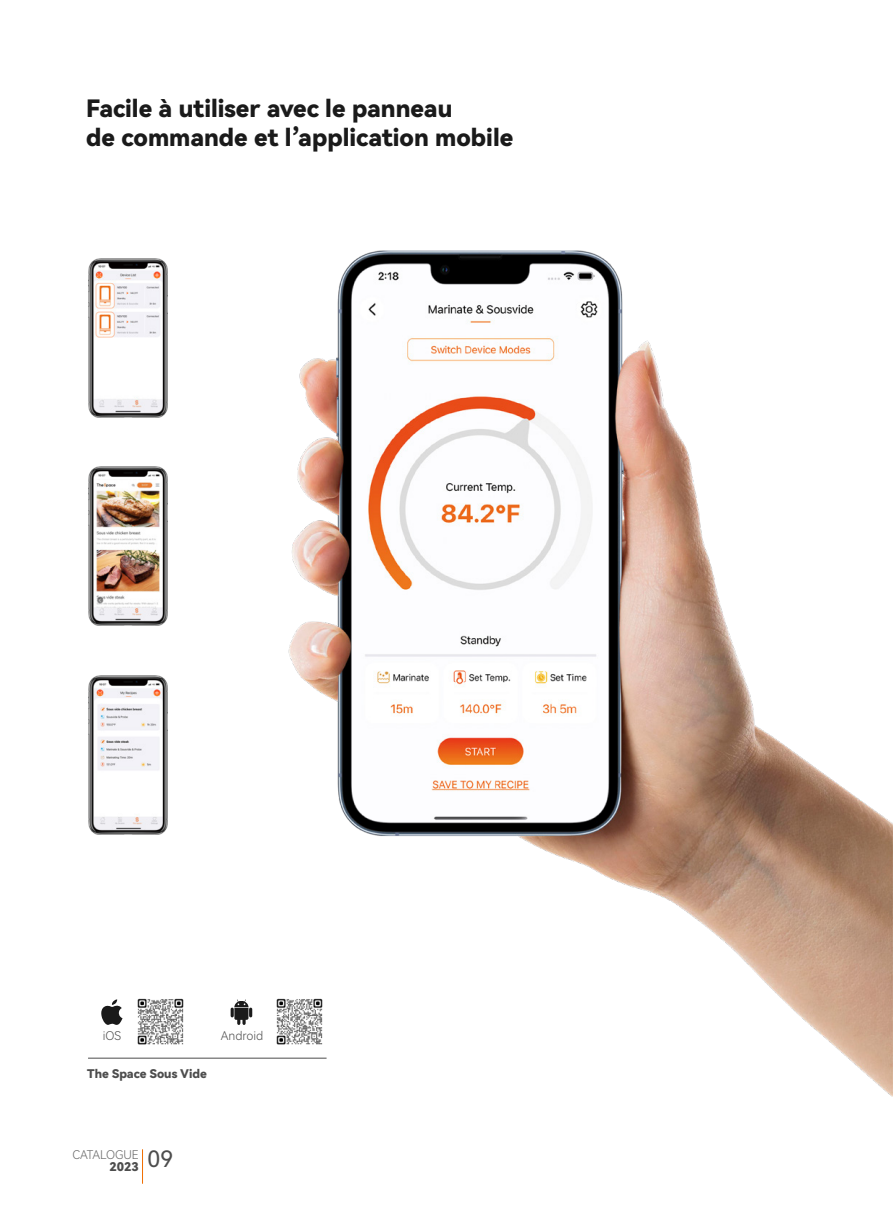
<style>
.page{position:relative;width:893px;height:1212px;background:#fff}
.page>*{position:absolute;margin:0;border:0;box-sizing:border-box;transform-origin:0 0}
.t1{font:24px/28.8px "Harmony OS Sans Black";color:#1a1a1a}
.t2{font:22.5px "Harmony OS Sans";color:#4d4d4d}
.t3{font:12px "Harmony OS Sans Black";color:#4d4d4d}
.t4{font:12px "Harmony OS Sans Light";color:#4d4d4d}
.t5{font:12px "Harmony OS Sans Light";color:#666}
</style>
<div class="page">
<img style="left:105px;top:251px;width:787px;height:845px">
<hr style="left:142px;top:1149px;width:1px;height:35px;background:#f06e00">
<img style="left:89px;top:258px;width:79px;height:159px">
<img style="left:89px;top:467px;width:79px;height:158px">
<img style="left:89px;top:675px;width:79px;height:159px">
<hr style="left:88px;top:1058px;width:239px;height:1px;background:#4d4d4d">
<svg style="left:101px;top:999px;width:22px;height:26px"></svg>
<svg style="left:231px;top:999px;width:21px;height:26px"></svg>
<img style="left:133px;top:995px;width:54px;height:54px">
<img style="left:273px;top:995px;width:54px;height:54px">
<p class="t1" style="left:86px;top:93px;width:429px">Facile à utiliser avec le panneau<br>de commande et l’application mobile</p>
<p class="t4" style="left:103px;top:1027px;width:20px">iOS</p>
<p class="t4" style="left:221px;top:1027px;width:44px">Android</p>
<p class="t3" style="left:87px;top:1065px;width:121px">The Space Sous Vide</p>
<p class="t5" style="left:72px;top:1146px;width:68px">CATALOGUE</p>
<p class="t3" style="left:109px;top:1158px;width:31px">2023</p>
<p class="t2" style="left:148px;top:1143px;width:27px">09</p>
</div>
